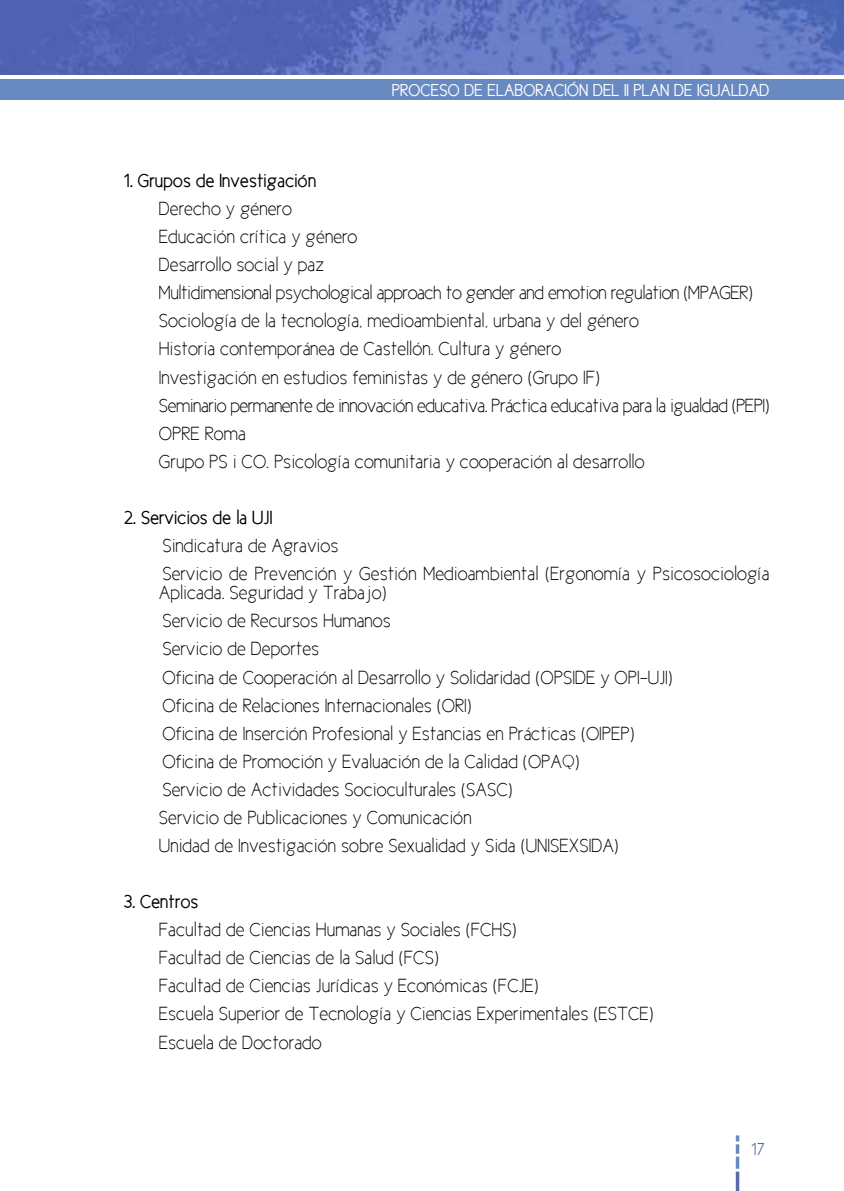
<style>
.page{position:relative;width:844px;height:1191px;background:#fff}
.page>*{position:absolute;margin:0;border:0;box-sizing:border-box;transform-origin:0 0}
.t1{font:19.25px/28px "New Cicle Fina";color:#000}
.t2{font:19.25px "New Cicle Gordita";color:#000}
.t3{font:17.5px "New Cicle Gordita";color:#fff}
.t4{font:17.5px "New Cicle Semi";color:#5a69aa}
</style>
<div class="page">
<div style="left:0;top:80px;width:843px;height:20px;background:#698ac1"></div>
<svg style="left:735px;top:1135px;width:4px;height:18px"></svg>
<svg style="left:735px;top:1156px;width:4px;height:12px"></svg>
<svg style="left:735px;top:1171px;width:4px;height:20px"></svg>
<img style="left:1px;top:0;width:842px;height:74px">
<hr style="left:0;top:0;width:1px;height:74px;background:#5a69aa">
<p class="t3" style="left:392px;top:81px;width:379px">PROCESO DE ELABORACIÓN DEL II PLAN DE IGUALDAD</p>
<p class="t2" style="left:124px;top:170px;width:194px">1. Grupos de Investigación</p>
<p class="t1" style="left:159px;top:195px;width:612px">Derecho y género<br>Educación crítica y género<br>Desarrollo social y paz<br>Multidimensional psychological approach to gender and emotion regulation (MPAGER)<br>Sociología de la tecnología, medioambiental, urbana y del género<br>Historia contemporánea de Castellón. Cultura y género<br>Investigación en estudios feministas y de género (Grupo IF)<br>Seminario permanente de innovación educativa. Práctica educativa para la igualdad (PEPI)<br>OPRE Roma<br>Grupo PS i CO. Psicología comunitaria y cooperación al desarrollo</p>
<p class="t2" style="left:124px;top:507px;width:150px">2. Servicios de la UJI</p>
<p class="t1" style="left:162px;top:531px;width:608px">Sindicatura de Agravios<br>Servicio de Prevención y Gestión Medioambiental (Ergonomía y Psicosociología</p>
<p class="t1" style="left:159px;top:579px;width:515px">Aplicada. Seguridad y Trabajo)<br>Servicio de Recursos Humanos<br>Servicio de Deportes<br>Oficina de Cooperación al Desarrollo y Solidaridad (OPSIDE y OPI-UJI)<br>Oficina de Relaciones Internacionales (ORI)<br>Oficina de Inserción Profesional y Estancias en Prácticas (OIPEP)<br>Oficina de Promoción y Evaluación de la Calidad (OPAQ)<br>Servicio de Actividades Socioculturales (SASC)<br>Servicio de Publicaciones y Comunicación<br>Unidad de Investigación sobre Sexualidad y Sida (UNISEXSIDA)</p>
<p class="t2" style="left:124px;top:891px;width:76px">3. Centros</p>
<p class="t1" style="left:159px;top:915px;width:496px">Facultad de Ciencias Humanas y Sociales (FCHS)<br>Facultad de Ciencias de la Salud (FCS)<br>Facultad de Ciencias Jurídicas y Económicas (FCJE)<br>Escuela Superior de Tecnología y Ciencias Experimentales (ESTCE)<br>Escuela de Doctorado</p>
<p class="t4" style="left:751px;top:1140px;width:15px">17</p>
</div>
